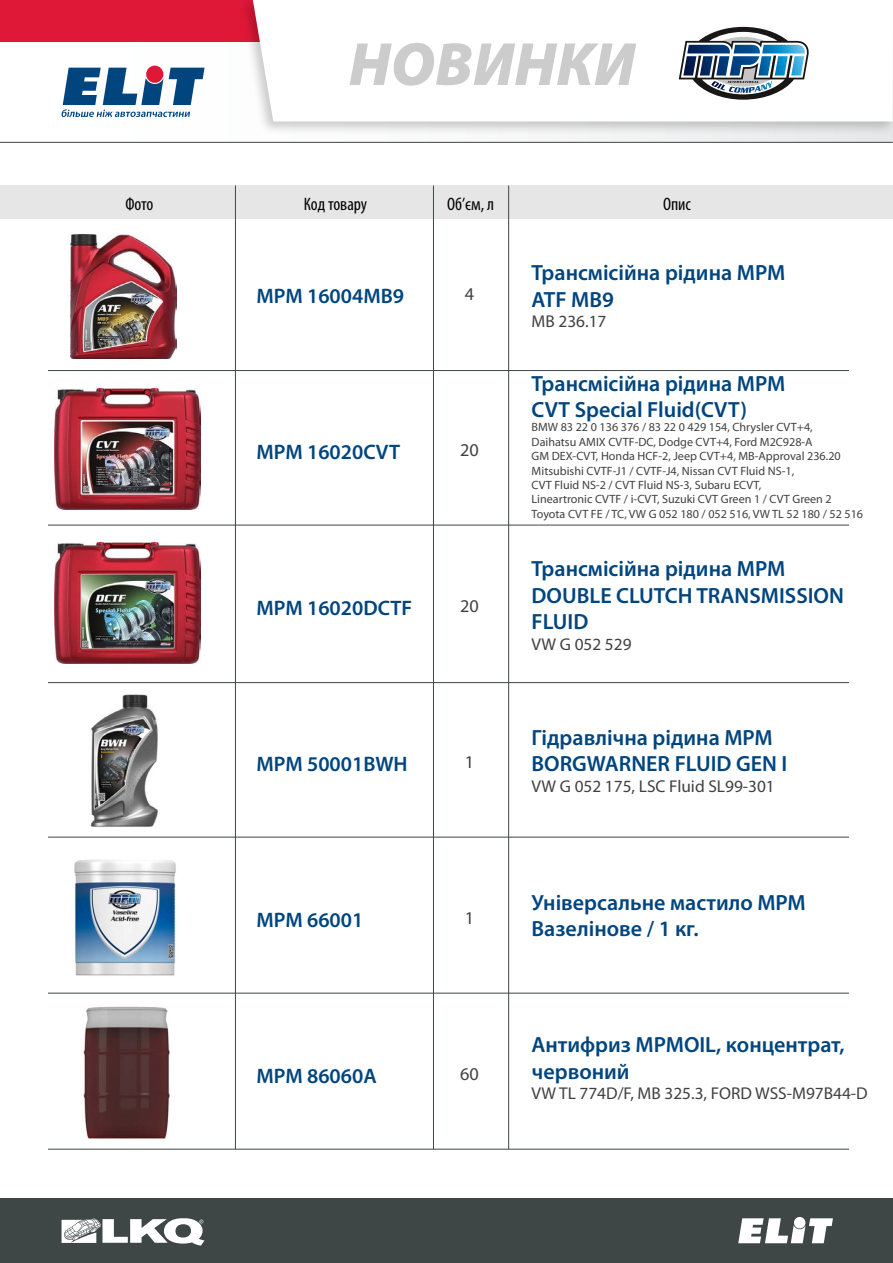
<style>
.page{position:relative;width:893px;height:1263px;background:#fff}
.page>*{position:absolute;margin:0;border:0;box-sizing:border-box;transform-origin:0 0}
.t1{font:italic 900 61.5px "Myriad Pro";color:#ccc}
.t2{font:600 22.05px/26.4px "Myriad Pro";color:#00457e}
.t3{font:600 21px "Myriad Pro";color:#00457e}
.t4{font:condensed 18px "Myriad Pro";color:#000}
.t5{font:18px "Myriad Pro";color:#414042}
.t6{font:17.1px "Myriad Pro";color:#414042}
.t7{font:12px/14.4px "Myriad Pro";color:#414042}
</style>
<div class="page">
<div style="left:0;top:1199px;width:893px;height:64px;background:#3e4646"></div>
<div style="left:0;top:0;width:386px;height:42px;background:#df1837"></div>
<img style="left:245px;top:0;width:648px;height:139px">
<svg style="left:253px;top:0;width:640px;height:122px"></svg>
<hr style="left:0;top:142px;width:893px;height:1px;background:#3e4646">
<div style="left:146px;top:66px;width:17px;height:17px;background:#e01837;border-radius:50%"></div>
<svg style="left:61px;top:68px;width:144px;height:49px"></svg>
<svg style="left:738px;top:1218px;width:95px;height:25px"></svg>
<svg style="left:62px;top:1218px;width:143px;height:27px"></svg>
<div style="left:0;top:186px;width:893px;height:33px;background:#e6e6e6"></div>
<hr style="left:48px;top:525px;width:801px;height:1px;background:#3e4646">
<hr style="left:48px;top:682px;width:801px;height:1px;background:#3e4646">
<hr style="left:48px;top:837px;width:801px;height:1px;background:#3e4646">
<hr style="left:48px;top:370px;width:801px;height:1px;background:#3e4646">
<hr style="left:48px;top:993px;width:801px;height:1px;background:#3e4646">
<hr style="left:48px;top:1149px;width:801px;height:1px;background:#3e4646">
<hr style="left:433px;top:186px;width:1px;height:963px;background:#3e4646">
<hr style="left:235px;top:186px;width:1px;height:963px;background:#3e4646">
<hr style="left:508px;top:186px;width:1px;height:963px;background:#3e4646">
<svg style="left:675px;top:24px;width:137px;height:79px"></svg>
<img style="left:71px;top:234px;width:105px;height:124px">
<img style="left:55px;top:388px;width:145px;height:121px">
<img style="left:55px;top:542px;width:145px;height:122px">
<img style="left:90px;top:694px;width:68px;height:133px">
<img style="left:74px;top:859px;width:102px;height:117px">
<img style="left:83px;top:1006px;width:87px;height:133px">
<h1 class="t1" style="left:349px;top:30px;width:288px">НОВИНКИ</h1>
<h3 class="t4" style="left:125px;top:194px;width:30px">Фото</h3>
<h3 class="t4" style="left:304px;top:194px;width:65px">Код товару</h3>
<h3 class="t4" style="left:447px;top:194px;width:49px">Об’єм, л</h3>
<h3 class="t4" style="left:663px;top:194px;width:29px">Опис</h3>
<h3 class="t3" style="left:257px;top:284px;width:149px">MPM 16004MB9</h3>
<h3 class="t5" style="left:465px;top:283px;width:11px">4</h3>
<h2 class="t2" style="left:532px;top:260px;width:255px">Трансмісійна рідина MPM<br>ATF MB9</h2>
<h3 class="t6" style="left:532px;top:311px;width:76px">MB 236.17</h3>
<h3 class="t3" style="left:257px;top:440px;width:145px">MPM 16020CVT</h3>
<h3 class="t5" style="left:460px;top:439px;width:20px">20</h3>
<h2 class="t2" style="left:532px;top:370px;width:255px">Трансмісійна рідина MPM<br>CVT Special Fluid(CVT)</h2>
<p class="t7" style="left:532px;top:420px;width:333px">BMW 83 22 0 136 376 / 83 22 0 429 154, Chrysler CVT+4,<br>Daihatsu AMIX CVTF-DC, Dodge CVT+4, Ford M2C928-A<br>GM DEX-CVT, Honda HCF-2, Jeep CVT+4, MB-Approval 236.20<br>Mitsubishi CVTF-J1 / CVTF-J4, Nissan CVT Fluid NS-1,<br>CVT Fluid NS-2 / CVT Fluid NS-3, Subaru ECVT,<br>Lineartronic CVTF / i-CVT, Suzuki CVT Green 1 / CVT Green 2<br>Toyota CVT FE / TC, VW G 052 180 / 052 516, VW TL 52 180 / 52 516</p>
<h3 class="t3" style="left:257px;top:596px;width:157px">MPM 16020DCTF</h3>
<h3 class="t5" style="left:460px;top:595px;width:20px">20</h3>
<h2 class="t2" style="left:532px;top:556px;width:314px">Трансмісійна рідина MPM<br>DOUBLE CLUTCH TRANSMISSION<br>FLUID</h2>
<h3 class="t6" style="left:532px;top:633px;width:101px">VW G 052 529</h3>
<h3 class="t3" style="left:257px;top:752px;width:153px">MPM 50001BWH</h3>
<h3 class="t5" style="left:465px;top:751px;width:11px">1</h3>
<h2 class="t2" style="left:532px;top:725px;width:257px">Гідравлічна рідина MPM<br>BORGWARNER FLUID GEN I</h2>
<h3 class="t6" style="left:532px;top:776px;width:245px">VW G 052 175, LSC Fluid SL99-301</h3>
<h3 class="t3" style="left:257px;top:908px;width:108px">MPM 66001</h3>
<h3 class="t5" style="left:465px;top:907px;width:11px">1</h3>
<h2 class="t2" style="left:532px;top:889px;width:276px">Універсальне мастило MPM<br>Вазелінове / 1 кг.</h2>
<h3 class="t3" style="left:257px;top:1064px;width:122px">MPM 86060A</h3>
<h3 class="t5" style="left:460px;top:1063px;width:20px">60</h3>
<h2 class="t2" style="left:532px;top:1032px;width:314px">Антифриз MPMOIL, концентрат, червоний</h2>
<h3 class="t6" style="left:532px;top:1083px;width:338px">VW TL 774D/F, MB 325.3, FORD WSS-M97B44-D</h3>
</div>
